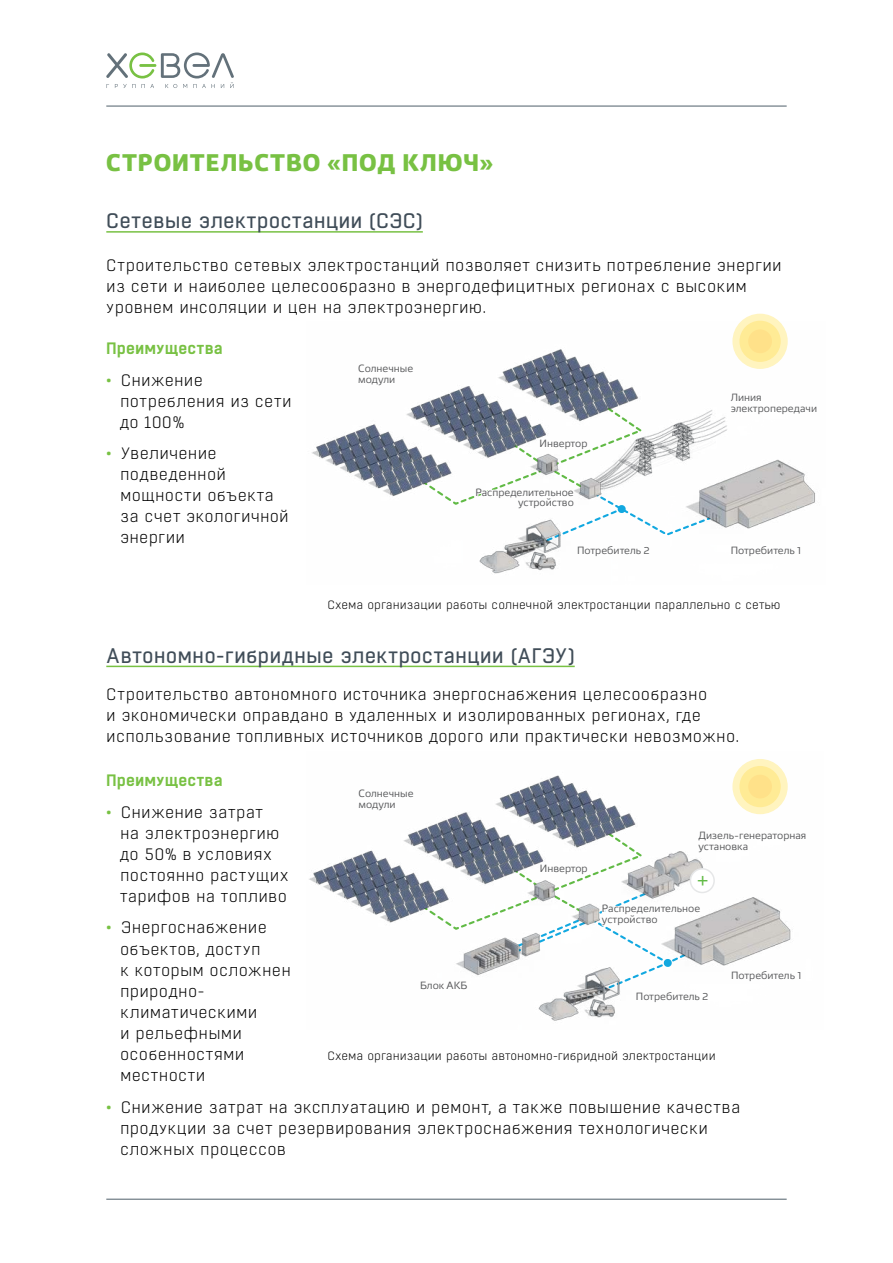
<style>
.page{position:relative;width:893px;height:1263px;background:#fff}
.page>*{position:absolute;margin:0;border:0;box-sizing:border-box;transform-origin:0 0}
.t1{font:700 24px "Foros";letter-spacing:.035em;color:#78c143}
.t2{font:21.9px "Foros";color:#62bb46}
.t3{font:21px "Boxed";letter-spacing:.005em;color:#404d58}
.t4{font:300 16.5px/21px "Boxed";letter-spacing:.01em;color:#000}
.t5{font:600 16.5px "Boxed";letter-spacing:.01em;color:#78c143}
.t6{font:300 12px "Boxed";color:#000}
.t7{font:10.5px/10.5px "Foros";color:#58595b}
.s1{font-size:18px;color:#78c143}
</style>
<div class="page">
<img style="left:312px;top:321px;width:503px;height:253px">
<svg style="left:357px;top:363px;width:58px;height:30px"></svg>
<svg style="left:728px;top:390px;width:87px;height:27px"></svg>
<svg style="left:730px;top:543px;width:72px;height:16px"></svg>
<svg style="left:422px;top:406px;width:291px;height:153px"></svg>
<div style="left:732px;top:314px;width:56px;height:55px;background:#fff4bf;border-radius:50%"></div>
<div style="left:739px;top:321px;width:42px;height:41px;background:#ffeb95;border-radius:50%"></div>
<div style="left:748px;top:329px;width:24px;height:24px;background:#ffe189;border-radius:50%"></div>
<img style="left:309px;top:759px;width:478px;height:262px">
<div style="left:732px;top:759px;width:56px;height:55px;background:#fff4bf;border-radius:50%"></div>
<div style="left:739px;top:766px;width:42px;height:41px;background:#ffeb95;border-radius:50%"></div>
<div style="left:748px;top:775px;width:24px;height:23px;background:#ffe189;border-radius:50%"></div>
<svg style="left:357px;top:788px;width:58px;height:30px"></svg>
<svg style="left:419px;top:828px;width:372px;height:177px"></svg>
<div style="left:690px;top:869px;width:24px;height:23px;background:#fff;border-radius:50%"></div>
<div style="left:690px;top:868px;width:25px;height:25px;border:2px solid #e6e7e8;border-radius:50%"></div>
<svg style="left:106px;top:53px;width:128px;height:35px"></svg>
<hr style="left:106px;top:105px;width:681px;height:2px;background:#63717a">
<hr style="left:106px;top:1198px;width:681px;height:2px;background:#63717a">
<hr style="left:106px;top:231px;width:317px;height:2px;background:#78c143">
<hr style="left:106px;top:666px;width:469px;height:1px;background:#78c143">
<h1 class="t1" style="left:106px;top:148px;width:388px">СТРОИТЕЛЬСТВО «ПОД КЛЮЧ»</h1>
<p class="t3" style="left:106px;top:208px;width:318px">Сетевые электростанции (СЭС)</p>
<p class="t4" style="left:106px;top:255px;width:677px">Строительство сетевых электростанций позволяет снизить потребление энергии из сети и наиболее целесообразно в энергодефицитных регионах с высоким уровнем инсоляции и цен на электроэнергию.</p>
<p class="t5" style="left:106px;top:338px;width:118px">Преимущества</p>
<p class="t4" style="left:120px;top:370px;width:173px;text-indent:-14px"><span class="s1">•</span> Cнижение потребления из сети до 100%</p>
<p class="t4" style="left:120px;top:443px;width:170px;text-indent:-14px"><span class="s1">•</span> Увеличение подведенной мощности объекта за счет экологичной энергии</p>
<p class="t7" style="left:358px;top:363px;width:57px">Солнечные модули</p>
<p class="t7" style="left:540px;top:438px;width:49px">Инвертор</p>
<p class="t7" style="left:475px;top:487px;width:100px;text-align:right">Распределительное устройство</p>
<p class="t7" style="left:731px;top:392px;width:88px">Линия электропередачи</p>
<p class="t7" style="left:577px;top:545px;width:74px">Потребитель 2</p>
<p class="t7" style="left:731px;top:545px;width:72px">Потребитель 1</p>
<p class="t6" style="left:327px;top:597px;width:455px">Схема организации работы солнечной электростанции параллельно с сетью</p>
<p class="t3" style="left:106px;top:642px;width:470px">Автономно-гибридные электростанции (АГЭУ)</p>
<p class="t4" style="left:106px;top:684px;width:634px">Строительство автономного источника энергоснабжения целесообразно<br>и экономически оправдано в удаленных и изолированных регионах, где использование топливных источников дорого или практически невозможно.</p>
<p class="t5" style="left:106px;top:770px;width:118px">Преимущества</p>
<p class="t4" style="left:120px;top:802px;width:170px;text-indent:-14px"><span class="s1">•</span> Снижение затрат<br>на электроэнергию до 50% в условиях постоянно растущих тарифов на топливо</p>
<p class="t4" style="left:120px;top:917px;width:172px;text-indent:-14px"><span class="s1">•</span> Энергоснабжение объектов, доступ<br>к которым осложнен природно&shy;климатическими<br>и рельефными особенностями местности</p>
<p class="t7" style="left:359px;top:788px;width:57px">Солнечные модули</p>
<p class="t7" style="left:698px;top:830px;width:109px">Дизель-генераторная установка</p>
<p class="t7" style="left:540px;top:863px;width:49px">Инвертор</p>
<h2 class="t2" style="left:696px;top:867px;width:14px">+</h2>
<p class="t7" style="left:602px;top:903px;width:100px">Распределительное устройство</p>
<p class="t7" style="left:731px;top:970px;width:72px">Потребитель 1</p>
<p class="t7" style="left:420px;top:980px;width:49px">Блок АКБ</p>
<p class="t7" style="left:636px;top:991px;width:74px">Потребитель 2</p>
<p class="t6" style="left:327px;top:1048px;width:390px">Схема организации работы автономно-гибридной электростанции</p>
<p class="t4" style="left:120px;top:1097px;width:622px;text-indent:-14px"><span class="s1">•</span> Снижение затрат на эксплуатацию и ремонт, а также повышение качества продукции за счет резервирования электроснабжения технологически сложных процессов</p>
</div>
